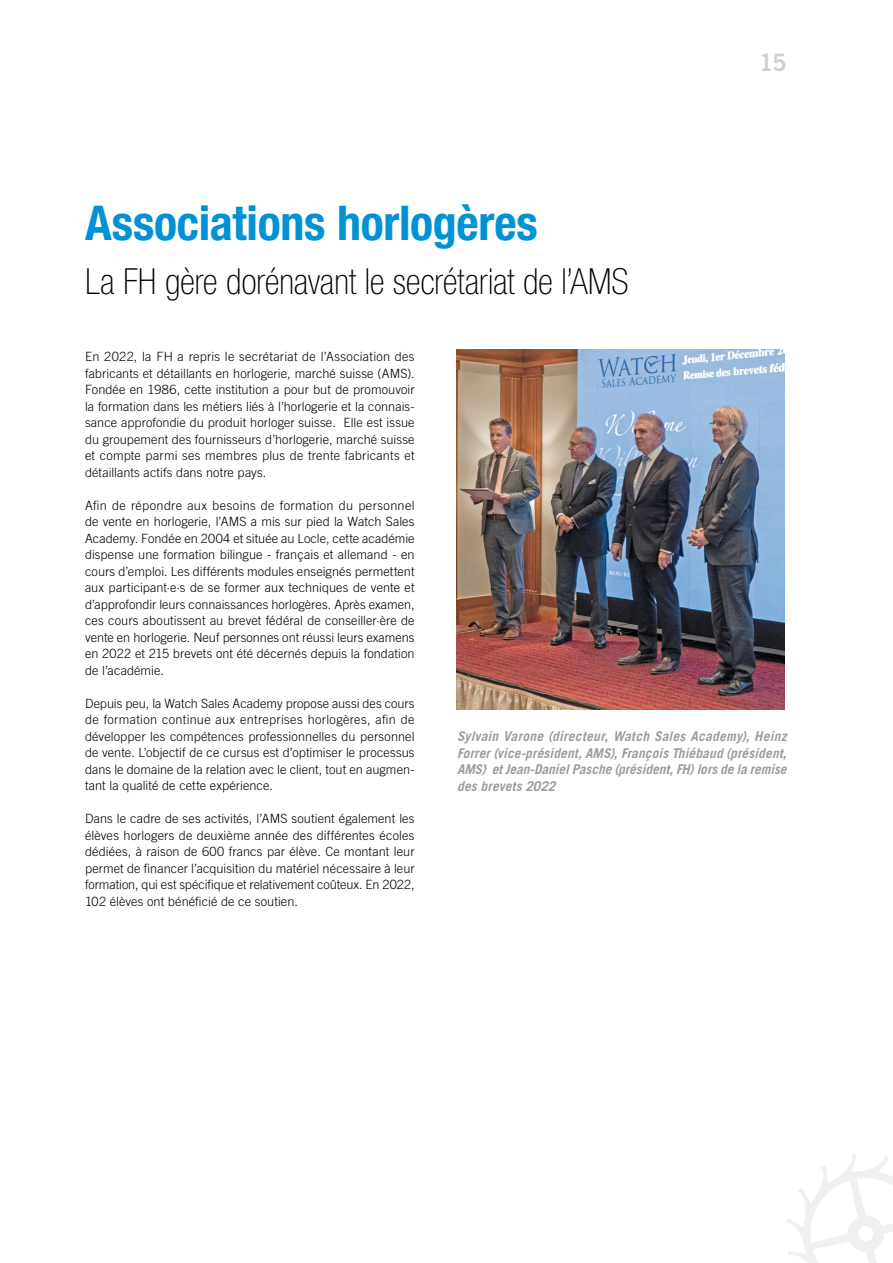
<style>
.page{position:relative;width:893px;height:1263px;background:#fff}
.page>*{position:absolute;margin:0;border:0;box-sizing:border-box;transform-origin:0 0}
.t1{font:700 condensed 48px "Helvetica Neue LT Std";letter-spacing:-.005em;color:#0092d4}
.t2{font:100 condensed 36px "Helvetica Neue LT Std";letter-spacing:-.005em;color:#000}
.t3{font:24px "Trade Gothic LT Std Bd 2";color:#d0d0d0}
.t4{font:italic 700 13.5px/16.5px "Trade Gothic LT Std";letter-spacing:-.005em;color:#9d9d9c;text-align:justify}
.t5{font:300 12.75px/16.5px "Trade Gothic LT Std";letter-spacing:.005em;color:#000;text-align:justify}
</style>
<div class="page">
<svg style="left:786px;top:1155px;width:107px;height:108px"></svg>
<img style="left:457px;top:350px;width:328px;height:359px">
<h1 class="t1" style="left:85px;top:194px;width:454px">Associations horlogères</h1>
<h2 class="t2" style="left:85px;top:261px;width:545px">La FH gère dorénavant le secrétariat de l’AMS</h2>
<h3 class="t3" style="left:759px;top:48px;width:29px">15</h3>
<p class="t5" style="left:85px;top:348px;width:331px">En 2022, la FH a repris le secrétariat de l’Association des fabricants et détaillants en horlogerie, marché suisse (AMS).<br>Fondée en 1986, cette institution a pour but de promouvoir la formation dans les métiers liés à l’horlogerie et la connais&shy;sance approfondie du produit horloger suisse. Elle est issue du groupement des fournisseurs d’horlogerie, marché suisse et compte parmi ses membres plus de trente fabricants et détaillants actifs dans notre pays.</p>
<p class="t5" style="left:85px;top:497px;width:331px">Afin de répondre aux besoins de formation du personnel de vente en horlogerie, l’AMS a mis sur pied la Watch Sales Academy. Fondée en 2004 et située au Locle, cette académie dispense une formation bilingue - français et allemand - en cours d’emploi. Les différents modules enseignés permettent aux participant·e·s de se former aux techniques de vente et d’approfondir leurs connaissances horlogères. Après examen, ces cours aboutissent au brevet fédéral de conseiller·ère de vente en horlogerie. Neuf personnes ont réussi leurs examens en 2022 et 215 brevets ont été décernés depuis la fondation de l’académie.</p>
<p class="t5" style="left:85px;top:695px;width:331px">Depuis peu, la Watch Sales Academy propose aussi des cours de formation continue aux entreprises horlogères, afin de développer les compétences professionnelles du personnel de vente. L’objectif de ce cursus est d’optimiser le processus dans le domaine de la relation avec le client, tout en augmen&shy;tant la qualité de cette expérience.</p>
<p class="t5" style="left:85px;top:810px;width:331px">Dans le cadre de ses activités, l’AMS soutient également les élèves horlogers de deuxième année des différentes écoles dédiées, à raison de 600 francs par élève. Ce montant leur permet de financer l’acquisition du matériel nécessaire à leur formation, qui est spécifique et relativement coûteux. En 2022, 102 élèves ont bénéficié de ce soutien.</p>
<p class="t4" style="left:457px;top:728px;width:331px">Sylvain Varone (directeur, Watch Sales Academy), Heinz Forrer (vice-président, AMS), François Thiébaud (président, AMS) et Jean-Daniel Pasche (président, FH) lors de la remise des brevets 2022</p>
</div>
